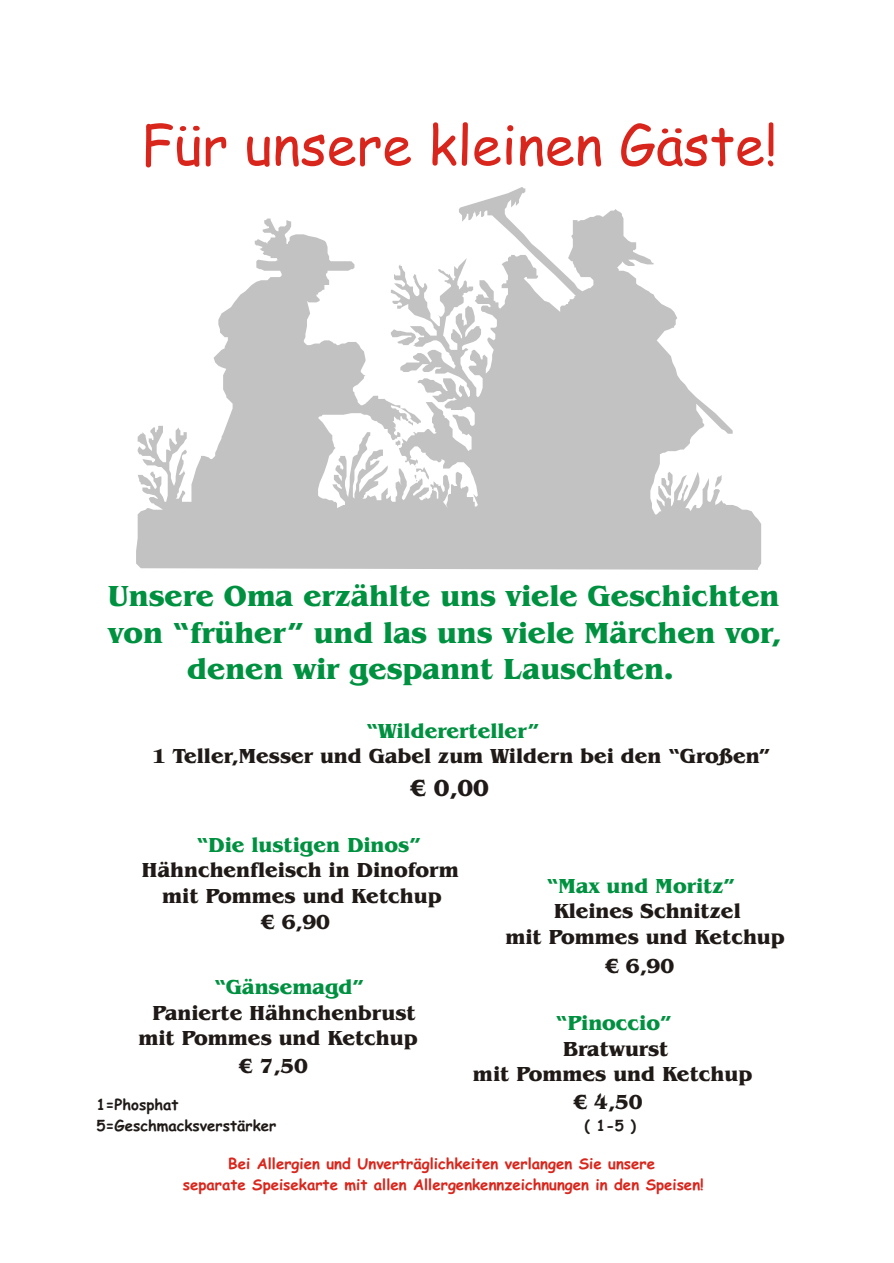
<style>
.page{position:relative;width:894px;height:1263px;background:#fff}
.page>*{position:absolute;margin:0;border:0;box-sizing:border-box;transform-origin:0 0}
.t1{font:54px "Comic Sans MS";color:#d9261c}
.t2{font:700 30px "Benguiat Bk BT";color:#009140}
.t3{font:700 24px "Benguiat Bk BT";color:#1f1a17}
.t4{font:700 21px/25.5px "Benguiat Bk BT";color:#1f1a17;text-align:center}
.t5{font:700 21px "Benguiat Bk BT";color:#009140}
.t6{font:700 15px/20.9px "Comic Sans MS";color:#d9261c;text-align:center}
.t7{font:700 15px "Comic Sans MS";color:#1f1a17}
</style>
<div class="page">
<svg style="left:136px;top:187px;width:625px;height:383px"></svg>
<svg style="left:275px;top:238px;width:5px;height:11px"></svg>
<div style="left:476px;top:294px;width:127px;height:224px;background:#c2c2c2"></div>
<svg style="left:391px;top:329px;width:25px;height:16px"></svg>
<svg style="left:345px;top:350px;width:14px;height:13px"></svg>
<svg style="left:283px;top:369px;width:21px;height:14px"></svg>
<svg style="left:332px;top:394px;width:19px;height:13px"></svg>
<svg style="left:383px;top:410px;width:5px;height:3px"></svg>
<svg style="left:389px;top:420px;width:3px;height:6px"></svg>
<svg style="left:408px;top:421px;width:5px;height:5px"></svg>
<div style="left:214px;top:415px;width:90px;height:90px;background:#c2c2c2"></div>
<svg style="left:396px;top:440px;width:4px;height:6px"></svg>
<svg style="left:426px;top:443px;width:41px;height:16px"></svg>
<svg style="left:609px;top:461px;width:27px;height:53px"></svg>
<svg style="left:416px;top:467px;width:13px;height:13px"></svg>
<svg style="left:661px;top:472px;width:12px;height:23px"></svg>
<svg style="left:715px;top:475px;width:7px;height:13px"></svg>
<h1 class="t1" style="left:141px;top:121px;width:638px">Für unsere kleinen Gäste!</h1>
<h2 class="t2" style="left:108px;top:584px;width:673px">Unsere Oma erzählte uns viele Geschichten</h2>
<h2 class="t2" style="left:108px;top:620px;width:674px">von “früher” und las uns viele Märchen vor,</h2>
<h2 class="t2" style="left:187px;top:656px;width:488px">denen wir gespannt Lauschten.</h2>
<p class="t5" style="left:366px;top:722px;width:174px">“Wildererteller”</p>
<p class="t4" style="left:152px;top:745px;width:620px">1 Teller,Messer und Gabel zum Wildern bei den “Großen”</p>
<p class="t3" style="left:410px;top:778px;width:80px">€ 0,00</p>
<p class="t5" style="left:197px;top:836px;width:225px">“Die lustigen Dinos”</p>
<p class="t4" style="left:142px;top:859px;width:319px">Hähnchenfleisch in Dinoform mit Pommes und Ketchup</p>
<p class="t5" style="left:547px;top:877px;width:190px">“Max und Moritz”</p>
<p class="t4" style="left:261px;top:911px;width:70px">€ 6,90</p>
<p class="t4" style="left:505px;top:900px;width:281px">Kleines Schnitzel<br>mit Pommes und Ketchup</p>
<p class="t5" style="left:214px;top:978px;width:151px">“Gänsemagd”</p>
<p class="t4" style="left:138px;top:1001px;width:281px">Panierte Hähnchenbrust mit Pommes und Ketchup</p>
<p class="t4" style="left:239px;top:1055px;width:70px">€ 7,50</p>
<p class="t4" style="left:605px;top:955px;width:70px">€ 6,90</p>
<p class="t5" style="left:556px;top:1014px;width:117px">“Pinoccio”</p>
<p class="t4" style="left:473px;top:1037px;width:281px">Bratwurst<br>mit Pommes und Ketchup</p>
<p class="t7" style="left:96px;top:1098px;width:84px">1=Phosphat</p>
<p class="t4" style="left:574px;top:1091px;width:70px">€ 4,50</p>
<p class="t7" style="left:96px;top:1119px;width:182px">5=Geschmacksverstärker</p>
<p class="t6" style="left:183px;top:1155px;width:523px">Bei Allergien und Unverträglichkeiten verlangen Sie unsere<br>separate Speisekarte mit allen Allergenkennzeichnungen in den Speisen!</p>
<p class="t7" style="left:585px;top:1119px;width:53px">( 1-5 )</p>
</div>
